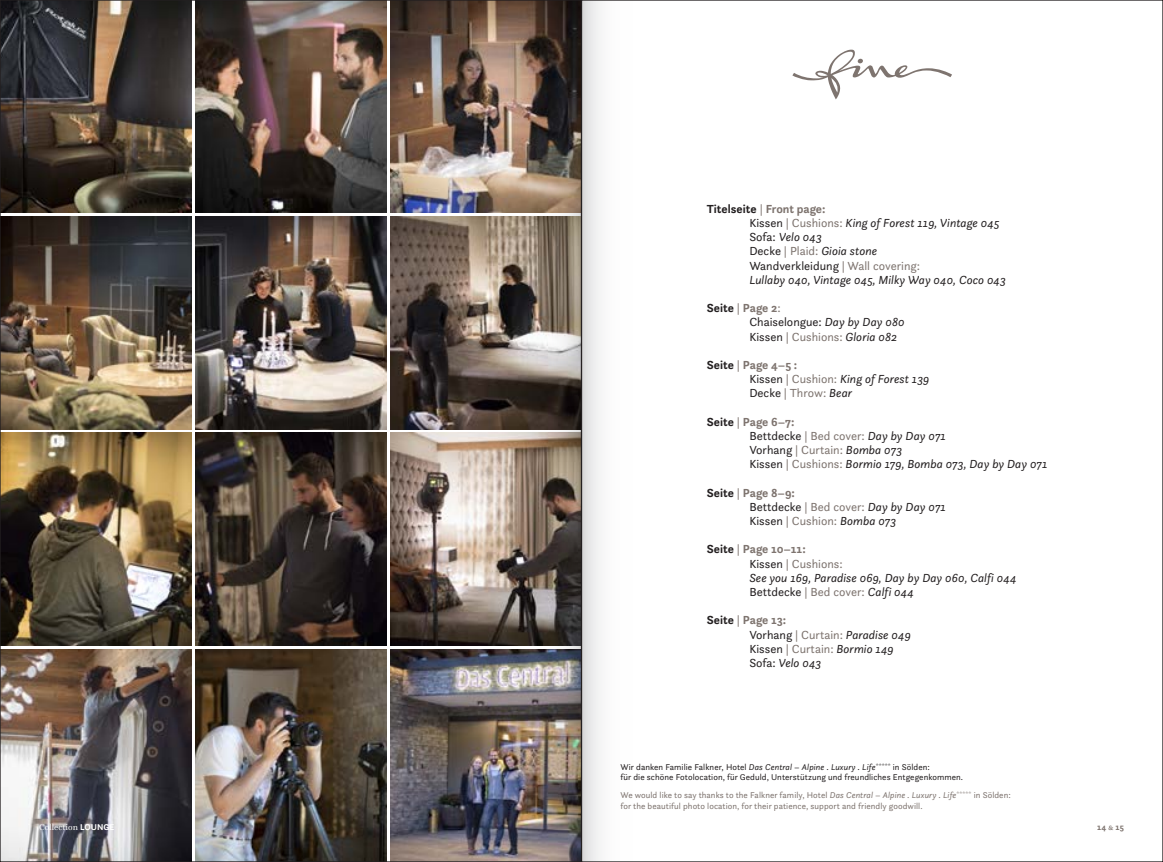
<style>
.page{position:relative;width:1163px;height:862px;background:#fff}
.page>*{position:absolute;margin:0;border:0;box-sizing:border-box;transform-origin:0 0}
.t1{font:italic 12.25px/14.1px "Questa Sans";color:#231f20}
.t2{font:12.25px/14.1px "Questa Sans";color:#7e746f}
.t3{font:8.75px/10.6px "Questa Sans";letter-spacing:.005em;color:#7e746f}
.t4{font:8.75px/10.6px "Questa Sans";letter-spacing:.005em;color:#231f20}
.t5{font:8.75px "Questa";letter-spacing:.005em;color:#fff}
.t6{font:700 8.75px "Questa Sans";color:#7e746f}
.s1{font-weight:700;font-style:normal}
.s2{font-style:normal;color:#7e746f}
.s3{font-weight:700;font-style:normal;color:#7e746f}
.s4{font-style:normal}
.s5{font-weight:700;color:#231f20}
.s6{font-weight:700}
.s7{color:#231f20}
.s8{font-style:italic;color:#231f20}
.s9{font-style:italic}
.s10{font-family:"Questa Sans";font-weight:700}
.s11{font-weight:400}
</style>
<div class="page">
<img style="left:2px;top:2px;width:189px;height:211px">
<img style="left:195px;top:2px;width:191px;height:211px">
<img style="left:390px;top:2px;width:120px;height:211px">
<img style="left:2px;top:216px;width:189px;height:213px">
<img style="left:195px;top:216px;width:191px;height:213px">
<img style="left:390px;top:216px;width:120px;height:213px">
<img style="left:2px;top:432px;width:189px;height:213px">
<img style="left:195px;top:432px;width:191px;height:213px">
<img style="left:390px;top:432px;width:120px;height:213px">
<img style="left:2px;top:649px;width:189px;height:210px">
<img style="left:195px;top:649px;width:191px;height:210px">
<img style="left:390px;top:649px;width:120px;height:210px">
<svg style="left:792px;top:50px;width:159px;height:49px"></svg>
<div style="left:581px;top:0;width:71px;height:861px;background:linear-gradient(to right,#e7e8e8,#fff)"></div>
<img style="left:510px;top:2px;width:69px;height:857px">
<p class="t1" style="left:749px;top:201px;width:258px;text-indent:-43px"><span class="s1">Titelseite</span> <span class="s2">|</span> <span class="s3">Front page:<br></span><span class="s4">Kissen</span> <span class="s2">| Cushions:</span> King of Forest 119, Vintage 045<br><span class="s4">Sofa:</span> Velo 043<br><span class="s4">Decke</span> <span class="s2">| Plaid:</span> Gioia stone<br><span class="s4">Wandverkleidung</span> <span class="s2">| Wall covering:<br></span>Lullaby 040, Vintage 045, Milky Way 040, Coco 043</p>
<p class="t1" style="left:749px;top:300px;width:157px;text-indent:-43px"><span class="s1">Seite</span> <span class="s2">|</span> <span class="s3">Page 2</span><span class="s2">:<br></span><span class="s4">Chaiselongue:</span> Day by Day 080<br><span class="s4">Kissen</span> <span class="s2">| Cushions:</span> Gloria 082</p>
<p class="t1" style="left:749px;top:357px;width:182px;text-indent:-43px"><span class="s1">Seite</span> <span class="s2">|</span> <span class="s3">Page 4–5 :<br></span><span class="s4">Kissen</span> <span class="s2">| Cushion:</span> King of Forest 139<br><span class="s4">Decke</span> <span class="s2">| Throw:</span> Bear</p>
<p class="t1" style="left:749px;top:414px;width:300px;text-indent:-43px"><span class="s1">Seite</span> <span class="s2">|</span> <span class="s3">Page 6–7:<br></span><span class="s4">Bettdecke</span> <span class="s2">| Bed cover:</span> Day by Day 071<br><span class="s4">Vorhang</span> <span class="s2">| Curtain:</span> Bomba 073<br><span class="s4">Kissen</span> <span class="s2">| Cushions:</span> Bormio 179, Bomba 073, Day by Day 071</p>
<p class="t2" style="left:749px;top:485px;width:198px;text-indent:-43px"><span class="s5">Seite</span> | <span class="s6">Page 8–9:<br></span><span class="s7">Bettdecke</span> | Bed cover: <span class="s8">Day by Day 071<br></span><span class="s7">Kissen</span> | Cushion: <span class="s8">Bomba 073</span></p>
<p class="t1" style="left:749px;top:541px;width:269px;text-indent:-43px"><span class="s1">Seite</span> <span class="s2">|</span> <span class="s3">Page 10–11:<br></span><span class="s4">Kissen</span> <span class="s2">| Cushions:<br></span>See you 169, Paradise 069, Day by Day 060, Calfi 044<br><span class="s4">Bettdecke</span> <span class="s2">| Bed cover:</span> Calfi 044</p>
<p class="t1" style="left:749px;top:612px;width:163px;text-indent:-43px"><span class="s1">Seite</span> <span class="s2">|</span> <span class="s3">Page 13:<br></span><span class="s4">Vorhang</span> <span class="s2">| Curtain:</span> Paradise 049<br><span class="s4">Kissen</span> <span class="s2">| Curtain:</span> Bormio 149<br><span class="s4">Sofa:</span> Velo 043</p>
<p class="t4" style="left:620px;top:760px;width:344px">Wir danken Familie Falkner, Hotel <span class="s9">Das Central – Alpine . Luxury . Life</span><sup>*****</sup> in Sölden:<br>für die schöne Fotolocation, für Geduld, Unterstützung und freundliches Entgegenkommen.</p>
<p class="t3" style="left:620px;top:789px;width:391px">We would like to say thanks to the Falkner family, Hotel <span class="s9">Das Central – Alpine . Luxury . Life</span><sup>*****</sup> in Sölden: for the beautiful photo location, for their patience, support and friendly goodwill.</p>
<p class="t5" style="left:39px;top:820px;width:77px">Collection <span class="s10">LOUNGE</span></p>
<p class="t6" style="left:1096px;top:820px;width:28px">14 <span class="s11">&amp;</span> 15</p>
</div>
